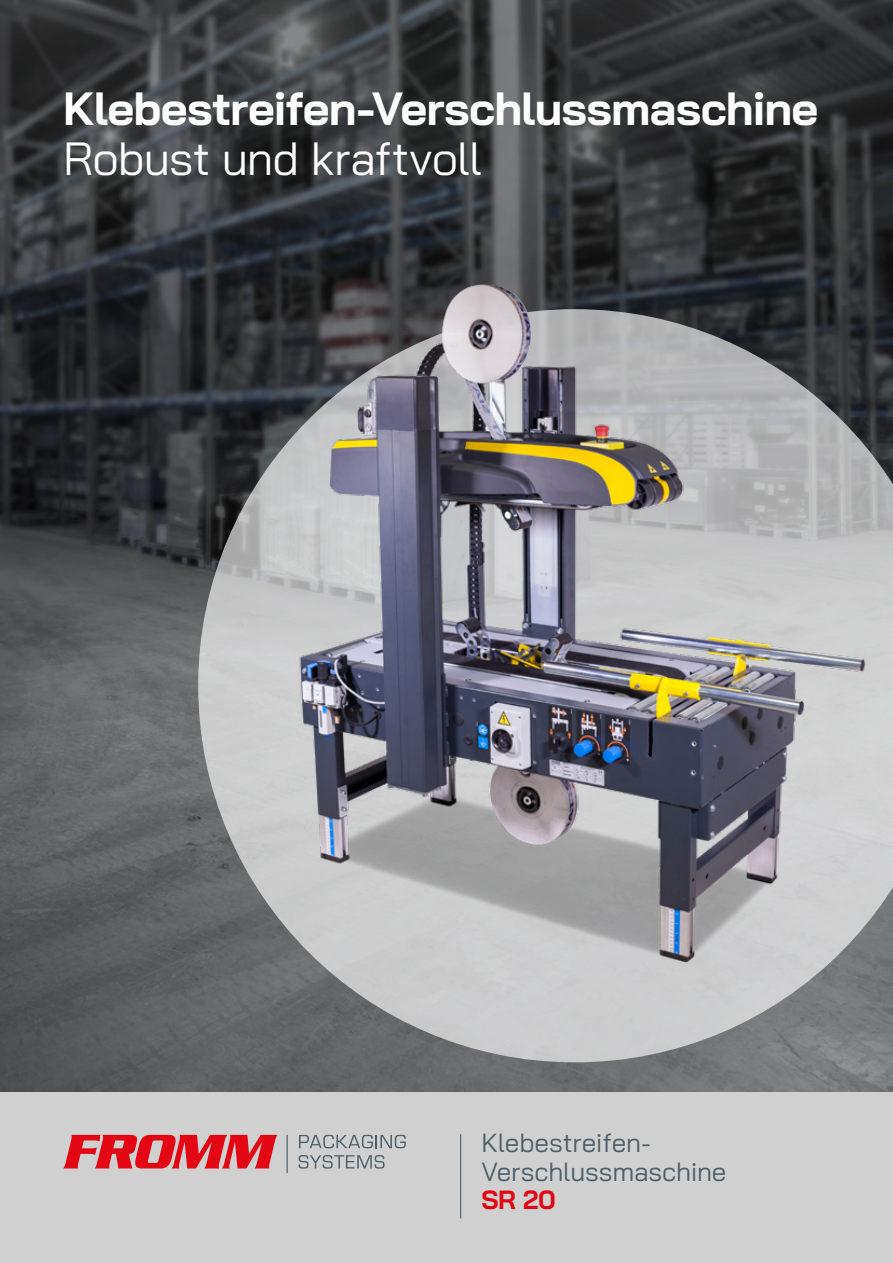
<style>
.page{position:relative;width:893px;height:1263px;background:#fff}
.page>*{position:absolute;margin:0;border:0;box-sizing:border-box;transform-origin:0 0}
.t1{font:700 46.5px "Bai Jamjuree";letter-spacing:-.02em;color:#fff}
.t2{font:46.5px "Bai Jamjuree";letter-spacing:-.02em;color:#fff}
.t3{font:26.25px/28.5px "Bai Jamjuree";letter-spacing:-.005em;color:#4b5f68}
.t4{font:700 26.25px "Bai Jamjuree";color:#e30613}
</style>
<div class="page">
<img style="left:0;top:0;width:893px;height:1092px">
<svg style="left:198px;top:309px;width:695px;height:753px;background:#8d8e90"></svg>
<img style="left:276px;top:255px;width:593px;height:735px">
<div style="left:0;top:1092px;width:893px;height:171px;background:#d0d0d0"></div>
<hr style="left:287px;top:1135px;width:1px;height:38px;background:#4b5f68">
<svg style="left:299px;top:1135px;width:107px;height:13px"></svg>
<svg style="left:298px;top:1155px;width:87px;height:13px"></svg>
<svg style="left:63px;top:1135px;width:215px;height:33px"></svg>
<hr style="left:460px;top:1134px;width:1px;height:84px;background:#4b5f68">
<h1 class="t1" style="left:63px;top:82px;width:757px">Klebestreifen-Verschlussmaschine</h1>
<h1 class="t2" style="left:63px;top:119px;width:420px">Robust und kraftvoll</h1>
<p class="t3" style="left:481px;top:1128px;width:247px">Klebestreifen-<br>Verschlussmaschine</p>
<p class="t4" style="left:481px;top:1185px;width:76px">SR 20</p>
</div>
